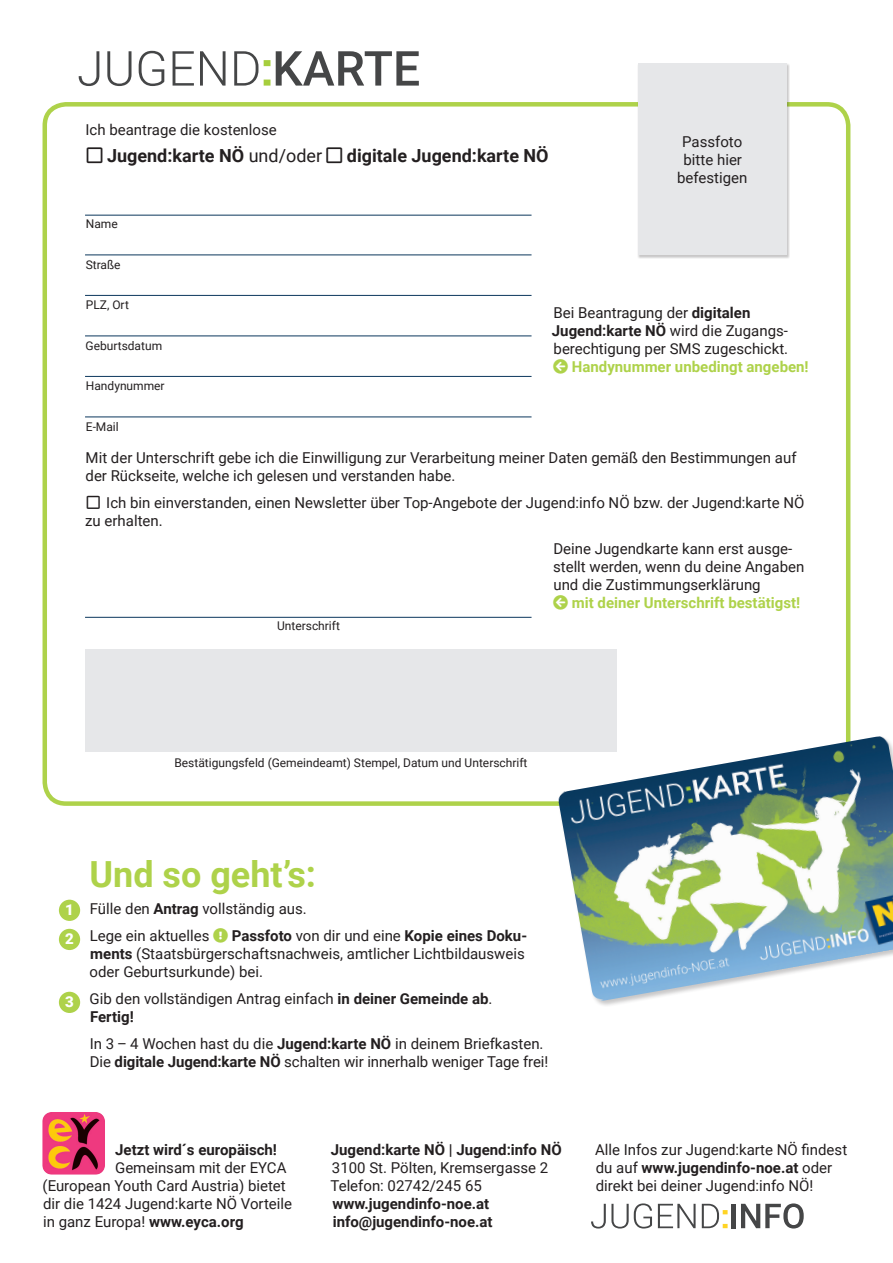
<style>
.page{position:relative;width:893px;height:1263px;background:#fff}
.page>*{position:absolute;margin:0;border:0;box-sizing:border-box;transform-origin:0 0}
.t1{font:700 36px "Roboto";color:#aed24a}
.t2{font:700 18px "Roboto";color:#231f20}
.t3{font:15px/18px "Roboto";color:#231f20}
.t4{font:700 15px/18px "Roboto";color:#231f20}
.t5{font:700 15px "Roboto";color:#aed24a}
.t6{font:900 15px "Roboto";color:#fff}
.t7{font:12px "Roboto";color:#231f20}
.s1{font-weight:400}
.s2{font-weight:700}
</style>
<div class="page">
<svg style="left:79px;top:51px;width:20px;height:35px"></svg>
<svg style="left:107px;top:51px;width:24px;height:35px"></svg>
<svg style="left:139px;top:51px;width:25px;height:35px"></svg>
<svg style="left:173px;top:51px;width:21px;height:35px"></svg>
<svg style="left:200px;top:51px;width:26px;height:35px"></svg>
<svg style="left:234px;top:51px;width:24px;height:35px"></svg>
<svg style="left:264px;top:60px;width:6px;height:26px"></svg>
<svg style="left:276px;top:51px;width:143px;height:35px"></svg>
<div style="left:85px;top:649px;width:532px;height:102px;background:#e6e7e9"></div>
<hr style="left:85px;top:215px;width:446px;height:1px;background:#0b375c">
<hr style="left:85px;top:254px;width:446px;height:1px;background:#0b375c">
<hr style="left:85px;top:295px;width:446px;height:1px;background:#0b375c">
<hr style="left:85px;top:335px;width:446px;height:1px;background:#0b375c">
<hr style="left:85px;top:376px;width:446px;height:1px;background:#0b375c">
<hr style="left:85px;top:416px;width:446px;height:1px;background:#0b375c">
<img style="left:42px;top:1112px;width:63px;height:63px">
<div style="left:43px;top:102px;width:807px;height:704px;border:4px solid #aed24a;border-radius:21px"></div>
<hr style="left:85px;top:617px;width:446px;height:1px;background:#0b375c">
<img style="left:557px;top:735px;width:336px;height:267px">
<div style="left:637px;top:63px;width:153px;height:196px;background:#231f20;opacity:.25"></div>
<div style="left:638px;top:64px;width:149px;height:191px;background:#e6e7e9"></div>
<div style="left:59px;top:929px;width:21px;height:21px;background:#aed24a;border-radius:50%"></div>
<div style="left:59px;top:900px;width:21px;height:21px;background:#aed24a;border-radius:50%"></div>
<div style="left:59px;top:992px;width:21px;height:21px;background:#aed24a;border-radius:50%"></div>
<svg style="left:591px;top:1203px;width:61px;height:25px"></svg>
<svg style="left:658px;top:1204px;width:38px;height:24px"></svg>
<svg style="left:702px;top:1204px;width:26px;height:24px"></svg>
<div style="left:731px;top:1204px;width:5px;height:24px;background:#454647"></div>
<svg style="left:741px;top:1203px;width:63px;height:25px"></svg>
<p class="t3" style="left:85px;top:120px;width:193px">Ich beantrage die kostenlose</p>
<p class="t2" style="left:107px;top:143px;width:217px">Jugend:karte NÖ <span class="s1">und/oder</span></p>
<p class="t2" style="left:347px;top:143px;width:203px">digitale Jugend:karte NÖ</p>
<p class="t3" style="left:677px;top:132px;width:72px;text-align:center">Passfoto bitte hier befestigen</p>
<p class="t7" style="left:86px;top:216px;width:33px">Name</p>
<p class="t7" style="left:86px;top:256px;width:36px">Straße</p>
<p class="t7" style="left:86px;top:297px;width:45px">PLZ, Ort</p>
<p class="t7" style="left:86px;top:337px;width:78px">Geburtsdatum</p>
<p class="t7" style="left:86px;top:378px;width:80px">Handynummer</p>
<p class="t7" style="left:86px;top:418px;width:34px">E-Mail</p>
<p class="t3" style="left:86px;top:448px;width:712px">Mit der Unterschrift gebe ich die Einwilligung zur Verarbeitung meiner Daten gemäß den Bestimmungen auf der Rückseite, welche ich gelesen und verstanden habe.</p>
<p class="t3" style="left:552px;top:303px;width:238px">Bei Beantragung der <span class="s2">digitalen<br>Jugend:karte NÖ</span> wird die Zugangs&shy;berechtigung per SMS zugeschickt.</p>
<p class="t5" style="left:553px;top:356px;width:257px">◻ Handynummer unbedingt angeben!</p>
<p class="t3" style="left:85px;top:493px;width:721px;text-indent:21px">Ich bin einverstanden, einen Newsletter über Top-Angebote der Jugend:info NÖ bzw. der Jugend:karte NÖ zu erhalten.</p>
<p class="t7" style="left:277px;top:618px;width:64px">Unterschrift</p>
<p class="t3" style="left:553px;top:539px;width:253px">Deine Jugendkarte kann erst ausge&shy;stellt werden, wenn du deine Angaben und die Zustimmungserklärung</p>
<p class="t5" style="left:553px;top:592px;width:249px">◻ mit deiner Unterschrift bestätigst!</p>
<p class="t7" style="left:174px;top:754px;width:355px">Bestätigungsfeld (Gemeindeamt) Stempel, Datum und Unterschrift</p>
<p class="t6" style="left:65px;top:899px;width:10px">1</p>
<p class="t6" style="left:65px;top:928px;width:10px">2</p>
<p class="t6" style="left:65px;top:991px;width:10px">3</p>
<h1 class="t1" style="left:89px;top:849px;width:228px">Und so geht’s:</h1>
<p class="t3" style="left:90px;top:895px;width:218px;line-height:27px">Fülle den <span class="s2">Antrag</span> vollständig aus.<br>Lege ein aktuelles</p>
<p class="t3" style="left:90px;top:926px;width:439px;text-indent:142px"><span class="s2">Passfoto</span> von dir und eine <span class="s2">Kopie eines Doku&shy;ments</span> (Staatsbürgerschaftsnachweis, amtlicher Lichtbildausweis oder Geburtsurkunde) bei.</p>
<p class="t3" style="left:90px;top:989px;width:404px">Gib den vollständigen Antrag einfach <span class="s2">in deiner Gemeinde ab</span>.<br><span class="s2">Fertig!</span></p>
<p class="t3" style="left:90px;top:1034px;width:460px">In 3 – 4 Wochen hast du die <span class="s2">Jugend:karte NÖ</span> in deinem Briefkasten.<br>Die <span class="s2">digitale Jugend:karte NÖ</span> schalten wir innerhalb weniger Tage frei!</p>
<p class="t4" style="left:115px;top:1140px;width:163px">Jetzt wird´s europäisch!</p>
<p class="t3" style="left:43px;top:1158px;width:251px;text-indent:73px">Gemeinsam mit der EYCA (European Youth Card Austria) bietet dir die 1424 Jugend:karte NÖ Vorteile in ganz Europa! <span class="s2">www.eyca.org</span></p>
<p class="t4" style="left:331px;top:1140px;width:232px">Jugend:karte NÖ | Jugend:info NÖ</p>
<p class="t3" style="left:330px;top:1158px;width:219px">3100 St. Pölten, Kremsergasse 2<br>Telefon: 02742/245 65</p>
<p class="t4" style="left:332px;top:1194px;width:162px">www.jugendinfo-noe.at info@jugendinfo-noe.at</p>
<p class="t3" style="left:595px;top:1140px;width:254px">Alle Infos zur Jugend:karte NÖ findest du auf <span class="s2">www.jugendinfo-noe.at</span> oder direkt bei deiner Jugend:info NÖ!</p>
</div>
